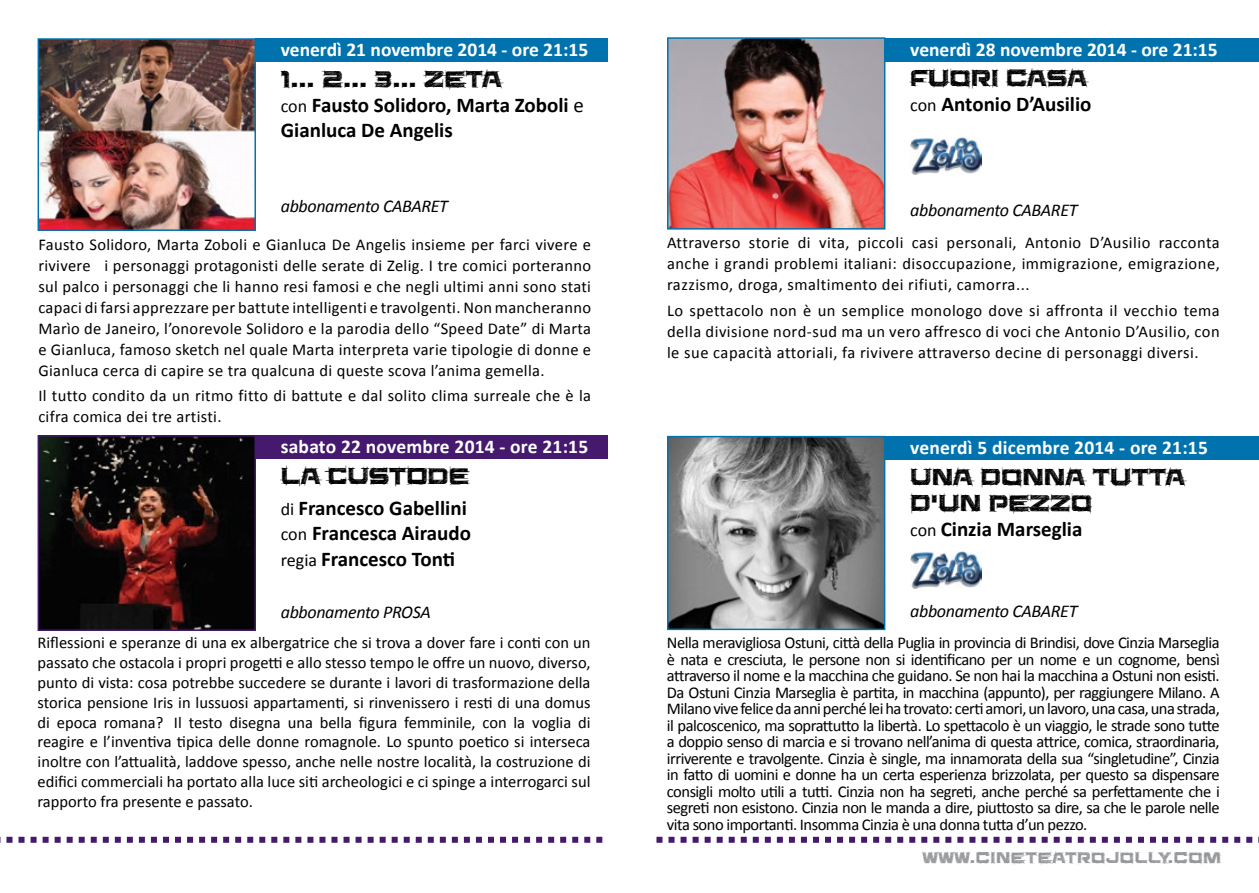
<style>
.page{position:relative;width:1259px;height:893px;background:#fff}
.page>*{position:absolute;margin:0;border:0;box-sizing:border-box;transform-origin:0 0}
.t1{font:27px/25.5px "Saucer BB";color:#000}
.t2{font:700 21px/25.2px "Calibri";color:#000}
.t3{font:700 19.5px "Calibri";color:#fff}
.t4{font:italic 18px "Calibri";letter-spacing:-.02em;color:#000}
.t5{font:18px "Saucer BB";letter-spacing:.03em;color:#939598}
.t6{font:16.5px/21px "Calibri";letter-spacing:.02em;color:#000;text-align:justify}
.s1{font-weight:400;font-size:18px}
.s2{font-weight:400}
</style>
<div class="page">
<svg style="left:0;top:837px;width:1259px;height:6px"></svg>
<div style="left:606px;top:0;width:46px;height:893px;background:#fff"></div>
<div style="left:255px;top:38px;width:365px;height:24px;background:#0073ae"></div>
<div style="left:255px;top:435px;width:365px;height:23px;background:#45196e"></div>
<img style="left:41px;top:41px;width:212px;height:187px">
<div style="left:38px;top:38px;width:218px;height:193px;border:2px solid #0073ae"></div>
<img style="left:41px;top:438px;width:212px;height:190px">
<div style="left:38px;top:435px;width:218px;height:196px;border:2px solid #45196e"></div>
<div style="left:884px;top:38px;width:375px;height:24px;background:#0073ae"></div>
<div style="left:884px;top:436px;width:375px;height:23px;background:#0073ae"></div>
<img style="left:670px;top:40px;width:212px;height:187px">
<div style="left:667px;top:37px;width:218px;height:193px;border:2px solid #0073ae"></div>
<img style="left:670px;top:439px;width:212px;height:188px">
<div style="left:667px;top:436px;width:218px;height:194px;border:2px solid #0073ae"></div>
<div style="left:608px;top:0;width:43px;height:893px;background:#fff"></div>
<img style="left:910px;top:138px;width:71px;height:37px">
<img style="left:910px;top:552px;width:71px;height:37px">
<p class="t3" style="left:281px;top:37px;width:309px">venerdì 21 novembre 2014 - ore 21:15</p>
<h1 class="t1" style="left:281px;top:66px;width:222px">1... 2... 3... ZETA</h1>
<p class="t2" style="left:281px;top:92px;width:305px"><span class="s1">con</span> Fausto Solidoro, Marta Zoboli <span class="s2">e<br></span>Gianluca De Angelis</p>
<p class="t4" style="left:281px;top:193px;width:169px">abbonamento CABARET</p>
<p class="t6" style="left:38px;top:234px;width:554px">Fausto Solidoro, Marta Zoboli e Gianluca De Angelis insieme per farci vivere e rivivere i personaggi protagonisti delle serate di Zelig. I tre comici porteranno sul palco i personaggi che li hanno resi famosi e che negli ultimi anni sono stati capaci di farsi apprezzare per battute intelligenti e travolgenti. Non mancheranno Marìo de Janeiro, l’onorevole Solidoro e la parodia dello “Speed Date” di Marta e Gianluca, famoso sketch nel quale Marta interpreta varie tipologie di donne e Gianluca cerca di capire se tra qualcuna di queste scova l’anima gemella.</p>
<p class="t6" style="left:38px;top:385px;width:554px">Il tutto condito da un ritmo fitto di battute e dal solito clima surreale che è la cifra comica dei tre artisti.</p>
<p class="t3" style="left:281px;top:434px;width:309px">sabato 22 novembre 2014 - ore 21:15</p>
<h1 class="t1" style="left:281px;top:463px;width:190px">LA CUSTODE</h1>
<p class="t2" style="left:281px;top:496px;width:192px"><span class="s1">di</span> Francesco Gabellini <span class="s1">con</span> Francesca Airaudo <span class="s1">regia</span> Francesco Tonti</p>
<p class="t4" style="left:281px;top:599px;width:151px">abbonamento PROSA</p>
<p class="t6" style="left:38px;top:633px;width:554px;line-height:19.8px">Riflessioni e speranze di una ex albergatrice che si trova a dover fare i conti con un passato che ostacola i propri progetti e allo stesso tempo le offre un nuovo, diverso, punto di vista: cosa potrebbe succedere se durante i lavori di trasformazione della storica pensione Iris in lussuosi appartamenti, si rinvenissero i resti di una domus di epoca romana? Il testo disegna una bella figura femminile, con la voglia di reagire e l’inventiva tipica delle donne romagnole. Lo spunto poetico si interseca inoltre con l’attualità, laddove spesso, anche nelle nostre località, la costruzione di edifici commerciali ha portato alla luce siti archeologici e ci spinge a interrogarci sul rapporto fra presente e passato.</p>
<p class="t3" style="left:910px;top:37px;width:309px">venerdì 28 novembre 2014 - ore 21:15</p>
<h1 class="t1" style="left:910px;top:65px;width:178px">FUORI CASA</h1>
<p class="t2" style="left:910px;top:91px;width:183px"><span class="s1">con</span> Antonio D’Ausilio</p>
<p class="t4" style="left:910px;top:198px;width:169px">abbonamento CABARET</p>
<p class="t6" style="left:667px;top:232px;width:554px">Attraverso storie di vita, piccoli casi personali, Antonio D’Ausilio racconta anche i grandi problemi italiani: disoccupazione, immigrazione, emigrazione, razzismo, droga, smaltimento dei rifiuti, camorra...</p>
<p class="t6" style="left:667px;top:300px;width:554px">Lo spettacolo non è un semplice monologo dove si affronta il vecchio tema della divisione nord-sud ma un vero affresco di voci che Antonio D’Ausilio, con le sue capacità attoriali, fa rivivere attraverso decine di personaggi diversi.</p>
<p class="t3" style="left:910px;top:435px;width:299px">venerdì 5 dicembre 2014 - ore 21:15</p>
<h1 class="t1" style="left:910px;top:465px;width:276px">UNA DONNA TUTTA<br>D’UN PEZZO</h1>
<p class="t2" style="left:910px;top:516px;width:174px"><span class="s1">con</span> Cinzia Marseglia</p>
<p class="t4" style="left:910px;top:598px;width:169px">abbonamento CABARET</p>
<p class="t6" style="left:667px;top:635px;width:554px;line-height:16.5px">Nella meravigliosa Ostuni, città della Puglia in provincia di Brindisi, dove Cinzia Marseglia è nata e cresciuta, le persone non si identificano per un nome e un cognome, bensì attraverso il nome e la macchina che guidano. Se non hai la macchina a Ostuni non esisti.<br>Da Ostuni Cinzia Marseglia è partita, in macchina (appunto), per raggiungere Milano. A Milano vive felice da anni perché lei ha trovato: certi amori, un lavoro, una casa, una strada, il palcoscenico, ma soprattutto la libertà. Lo spettacolo è un viaggio, le strade sono tutte a doppio senso di marcia e si trovano nell’anima di questa attrice, comica, straordinaria, irriverente e travolgente. Cinzia è single, ma innamorata della sua “singletudine”, Cinzia in fatto di uomini e donne ha un certa esperienza brizzolata, per questo sa dispensare consigli molto utili a tutti. Cinzia non ha segreti, anche perché sa perfettamente che i segreti non esistono. Cinzia non le manda a dire, piuttosto sa dire, sa che le parole nelle vita sono importanti. Insomma Cinzia è una donna tutta d’un pezzo.</p>
<p class="t5" style="left:922px;top:849px;width:300px">WWW.CINETEATROJOLLY.COM</p>
</div>
